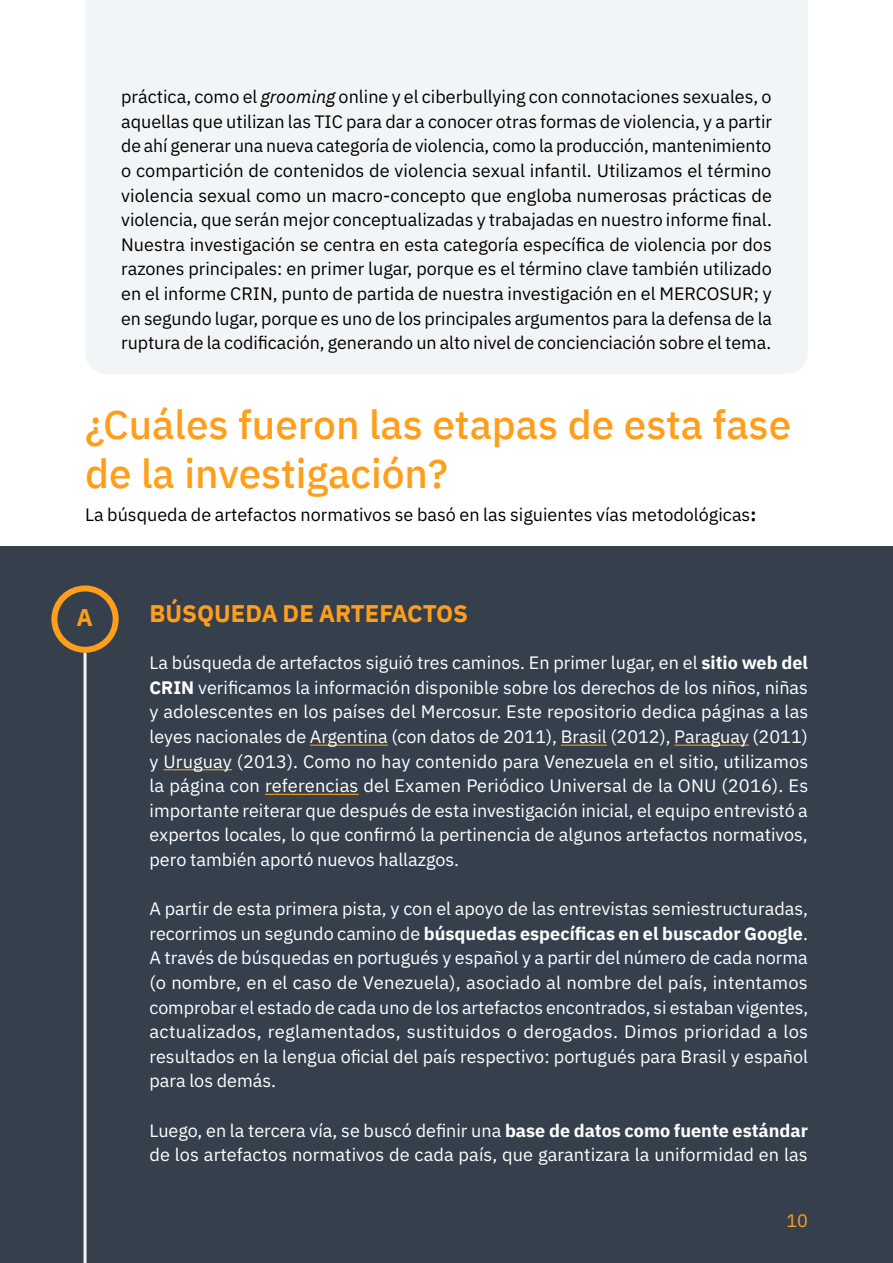
<style>
.page{position:relative;width:893px;height:1263px;background:#fff}
.page>*{position:absolute;margin:0;border:0;box-sizing:border-box;transform-origin:0 0}
.t1{font:500 40.5px/48.6px "IBM Plex Sans";color:#ff9e1a}
.t2{font:700 24px "IBM Plex Sans";color:#ff9e1a}
.t3{font:18px/24.6px "IBM Plex Sans";color:#fff;text-align:justify}
.t4{font:18px/24.6px "IBM Plex Sans";color:#000;text-align:justify}
.t5{font:18px "IBM Plex Sans";color:#ff9e1a}
.s1{font-style:italic}
.s2{font-weight:700}
</style>
<div class="page">
<div style="left:85px;top:0;width:723px;height:374px;background:#f2f5f7"></div>
<div style="left:0;top:546px;width:893px;height:717px;background:#36404d"></div>
<hr style="left:310px;top:745px;width:78px;height:1px;background:#ff9e1a">
<hr style="left:561px;top:745px;width:46px;height:1px;background:#ff9e1a">
<hr style="left:674px;top:745px;width:75px;height:1px;background:#ff9e1a">
<hr style="left:163px;top:769px;width:69px;height:1px;background:#ff9e1a">
<hr style="left:265px;top:794px;width:94px;height:1px;background:#ff9e1a">
<div style="left:51px;top:585px;width:68px;height:68px;border:6px solid #ff9e1a;border-radius:50%"></div>
<hr style="left:84px;top:653px;width:3px;height:610px;background:#f2f5f7">
<p class="t4" style="left:121px;top:83px;width:652px">práctica, como el <span class="s1">grooming</span> online y el ciberbullying con connotaciones sexuales, o aquellas que utilizan las TIC para dar a conocer otras formas de violencia, y a partir de ahí generar una nueva categoría de violencia, como la producción, mantenimiento o compartición de contenidos de violencia sexual infantil. Utilizamos el término violencia sexual como un macro-concepto que engloba numerosas prácticas de violencia, que serán mejor conceptualizadas y trabajadas en nuestro informe final.<br>Nuestra investigación se centra en esta categoría específica de violencia por dos razones principales: en primer lugar, porque es el término clave también utilizado en el informe CRIN, punto de partida de nuestra investigación en el MERCOSUR; y en segundo lugar, porque es uno de los principales argumentos para la defensa de la ruptura de la codificación, generando un alto nivel de concienciación sobre el tema.</p>
<h1 class="t1" style="left:85px;top:397px;width:708px">¿Cuáles fueron las etapas de esta fase de la investigación?</h1>
<p class="t4" style="left:85px;top:501px;width:673px">La búsqueda de artefactos normativos se basó en las siguientes vías metodológicas<span class="s2">:</span></p>
<h2 class="t2" style="left:77px;top:599px;width:18px">A</h2>
<h2 class="t2" style="left:150px;top:594px;width:320px">BÚSQUEDA DE ARTEFACTOS</h2>
<p class="t3" style="left:150px;top:649px;width:660px">La búsqueda de artefactos siguió tres caminos. En primer lugar, en el <span class="s2">sitio web del CRIN</span> verificamos la información disponible sobre los derechos de los niños, niñas y adolescentes en los países del Mercosur. Este repositorio dedica páginas a las leyes nacionales de Argentina (con datos de 2011), Brasil (2012), Paraguay (2011) y Uruguay (2013). Como no hay contenido para Venezuela en el sitio, utilizamos la página con referencias del Examen Periódico Universal de la ONU (2016). Es importante reiterar que después de esta investigación inicial, el equipo entrevistó a expertos locales, lo que confirmó la pertinencia de algunos artefactos normativos, pero también aportó nuevos hallazgos.</p>
<p class="t3" style="left:150px;top:895px;width:660px">A partir de esta primera pista, y con el apoyo de las entrevistas semiestructuradas, recorrimos un segundo camino de <span class="s2">búsquedas específicas en el buscador Google</span>.<br>A través de búsquedas en portugués y español y a partir del número de cada norma (o nombre, en el caso de Venezuela), asociado al nombre del país, intentamos comprobar el estado de cada uno de los artefactos encontrados, si estaban vigentes, actualizados, reglamentados, sustituidos o derogados. Dimos prioridad a los resultados en la lengua oficial del país respectivo: portugués para Brasil y español para los demás.</p>
<p class="t3" style="left:150px;top:1116px;width:660px">Luego, en la tercera vía, se buscó definir una <span class="s2">base de datos como fuente estándar </span>de los artefactos normativos de cada país, que garantizara la uniformidad en las</p>
<p class="t5" style="left:786px;top:1207px;width:23px">10</p>
</div>
